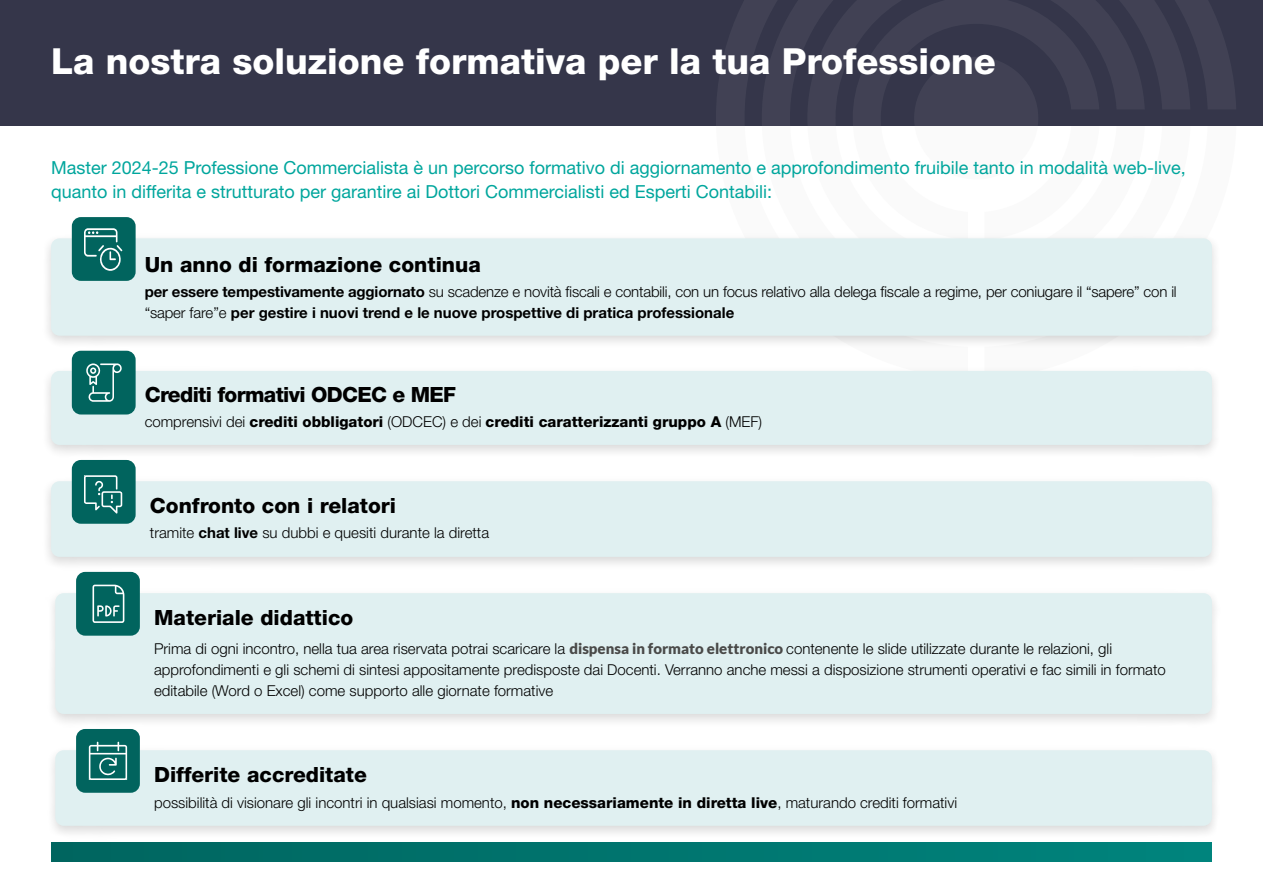
<style>
.page{position:relative;width:1263px;height:893px;background:#fff}
.page>*{position:absolute;margin:0;border:0;box-sizing:border-box;transform-origin:0 0}
.t1{font:800 36px "Helvetica Neue LT Std";color:#fff}
.t2{font:800 21px "Helvetica Neue LT Std";color:#000}
.t3{font:800 21px "Helvetica Neue LT Std";letter-spacing:-.03em;color:#000}
.t4{font:18px/24px "Helvetica Neue LT Std";color:#00a69d}
.t5{font:300 15px/21px "Helvetica Neue LT Std";color:#000}
.t6{font:800 15px "Helvetica Neue LT Std";color:#000}
.s1{font-weight:700}
.s2{font-weight:300}
.s3{font-family:"Lato";font-weight:900;color:#4a4a49}
.s4{font-weight:800}
</style>
<div class="page">
<div style="left:51px;top:842px;width:1161px;height:19px;background:linear-gradient(to right,#00655f,#00847d)"></div>
<div style="left:0;top:0;width:1263px;height:125px;background:#35364a"></div>
<svg style="left:716px;top:0;width:520px;height:125px;fill:#414154"></svg>
<svg style="left:762px;top:0;width:45px;height:125px;fill:#414154"></svg>
<svg style="left:807px;top:0;width:383px;height:126px"></svg>
<div style="left:45px;top:745px;width:1176px;height:95px;background:#000;opacity:.15"></div>
<div style="left:55px;top:750px;width:1157px;height:76px;background:#e0f0f1;border-radius:9px"></div>
<div style="left:76px;top:729px;width:64px;height:64px;background:#01645e;border-radius:9px"></div>
<svg style="left:89px;top:742px;width:38px;height:38px"></svg>
<div style="left:41px;top:476px;width:1180px;height:95px;background:#000;opacity:.15"></div>
<div style="left:51px;top:481px;width:1161px;height:76px;background:#e0f0f1;border-radius:9px"></div>
<div style="left:72px;top:460px;width:64px;height:64px;background:#01645e;border-radius:9px"></div>
<svg style="left:84px;top:475px;width:38px;height:39px"></svg>
<div style="left:45px;top:588px;width:1176px;height:140px;background:#000;opacity:.15"></div>
<div style="left:55px;top:593px;width:1157px;height:121px;background:#e0f0f1;border-radius:9px"></div>
<div style="left:76px;top:572px;width:64px;height:64px;background:#01645e;border-radius:9px"></div>
<svg style="left:92px;top:585px;width:32px;height:38px"></svg>
<div style="left:41px;top:365px;width:1180px;height:94px;background:#000;opacity:.15"></div>
<div style="left:51px;top:371px;width:1161px;height:74px;background:#e0f0f1;border-radius:9px"></div>
<div style="left:72px;top:351px;width:64px;height:63px;background:#01645e;border-radius:9px"></div>
<svg style="left:86px;top:363px;width:36px;height:39px"></svg>
<div style="left:41px;top:233px;width:1180px;height:116px;background:#000;opacity:.15"></div>
<div style="left:51px;top:238px;width:1161px;height:98px;background:#e0f0f1;border-radius:9px"></div>
<div style="left:72px;top:217px;width:64px;height:64px;background:#01645e;border-radius:9px"></div>
<svg style="left:84px;top:228px;width:38px;height:43px"></svg>
<h1 class="t1" style="left:51px;top:40px;width:946px">La nostra soluzione formativa per la tua Professione</h1>
<p class="t4" style="left:51px;top:156px;width:1136px">Master 2024-25 Professione Commercialista è un percorso formativo di aggiornamento e approfondimento fruibile tanto in modalità web-live, quanto in differita e strutturato per garantire ai Dottori Commercialisti ed Esperti Contabili:</p>
<h2 class="t2" style="left:145px;top:252px;width:338px">Un anno di formazione continua</h2>
<p class="t5" style="left:145px;top:280px;width:1033px"><span class="s1">per essere tempestivamente aggiornato</span> su scadenze e novità fiscali e contabili, con un focus relativo alla delega fiscale a regime, per coniugare il “sapere” con il “saper fare”e <span class="s1">per gestire i nuovi trend e le nuove prospettive di pratica professionale</span></p>
<h2 class="t3" style="left:145px;top:382px;width:313px">Crediti formativi ODCEC e MEF</h2>
<p class="t6" style="left:145px;top:413px;width:619px"><span class="s2">comprensivi dei</span> crediti obbligatori <span class="s2">(ODCEC) e dei</span> crediti caratterizzanti gruppo A <span class="s2">(MEF)</span></p>
<h2 class="t2" style="left:150px;top:493px;width:248px">Confronto con i relatori</h2>
<p class="t5" style="left:150px;top:522px;width:341px">tramite <span class="s1">chat live</span> su dubbi e quesiti durante la diretta</p>
<h2 class="t2" style="left:154px;top:605px;width:201px">Materiale didattico</h2>
<p class="t5" style="left:154px;top:637px;width:1013px">Prima di ogni incontro, nella tua area riservata potrai scaricare la <span class="s3">dispensa in formato elettronico</span> contenente le slide utilizzate durante le relazioni, gli approfondimenti e gli schemi di sintesi appositamente predisposte dai Docenti. Verranno anche messi a disposizione strumenti operativi e fac simili in formato editabile (Word o Excel) come supporto alle giornate formative</p>
<h2 class="t2" style="left:154px;top:762px;width:214px">Differite accreditate</h2>
<p class="t5" style="left:154px;top:792px;width:804px">possibilità di visionare gli incontri in qualsiasi momento, <span class="s4">non necessariamente in diretta live</span>, maturando crediti formativi</p>
</div>
